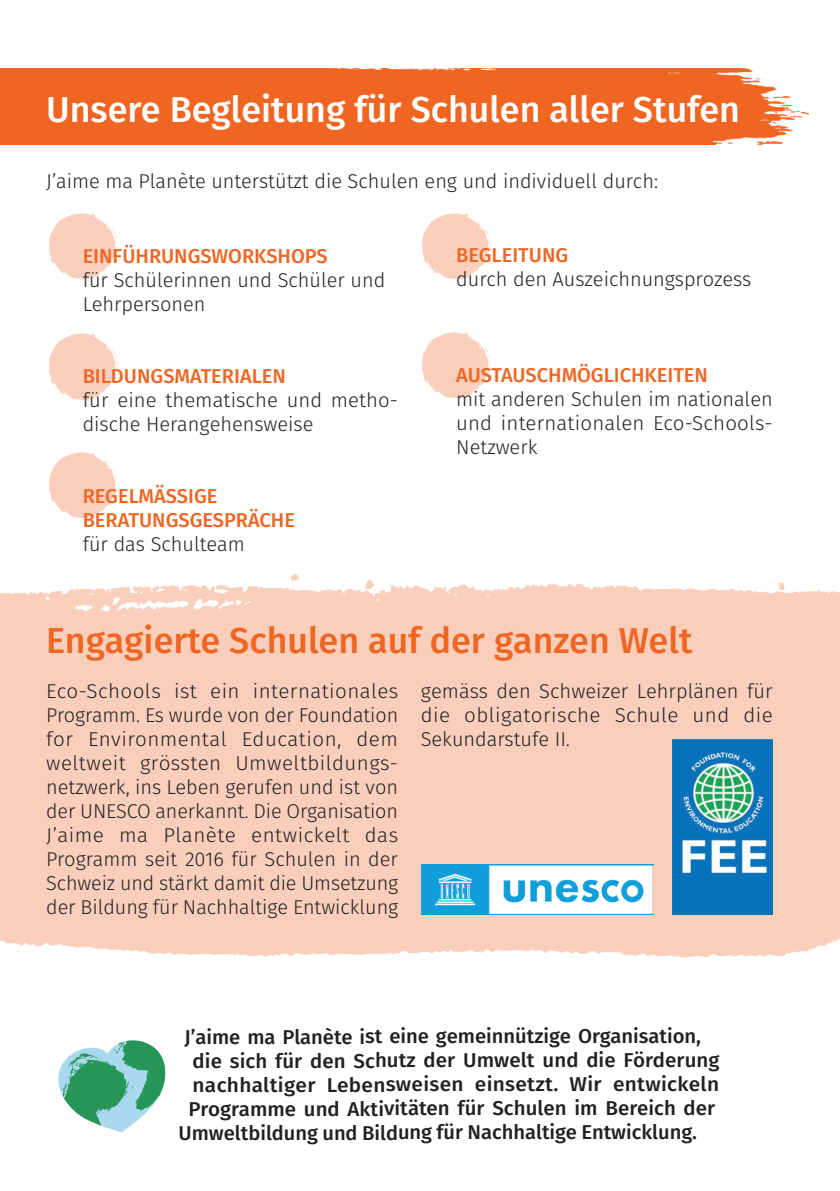
<style>
.page{position:relative;width:840px;height:1191px;background:#fff}
.page>*{position:absolute;margin:0;border:0;box-sizing:border-box;transform-origin:0 0}
.t1{font:500 36px "Fira Sans";color:#fff}
.t2{font:500 36px "Fira Sans";color:#ef6622}
.t3{font:300 20px/24px "Fira Sans";color:#231f20;text-align:justify}
.t4{font:500 20px "Fira Sans";letter-spacing:.005em;color:#231f20}
.t5{font:500 20px/24px "Fira Sans";color:#ef6622}
.t6{font:500 20px "Fira Sans";letter-spacing:.005em;color:#231f20;scale:1.04 1}
</style>
<div class="page">
<div style="left:0;top:574px;width:839px;height:383px;background:#f9cfbc"></div>
<div style="left:0;top:68px;width:807px;height:77px;background:#f16522"></div>
<img style="left:50px;top:213px;width:67px;height:66px">
<svg style="left:58px;top:1040px;width:108px;height:93px"></svg>
<img style="left:50px;top:334px;width:67px;height:65px">
<img style="left:50px;top:452px;width:67px;height:66px">
<img style="left:422px;top:213px;width:68px;height:66px">
<img style="left:422px;top:332px;width:68px;height:66px">
<img style="left:672px;top:739px;width:100px;height:175px">
<img style="left:421px;top:864px;width:232px;height:50px">
<h1 class="t1" style="left:46px;top:84px;width:694px">Unsere Begleitung für Schulen aller Stufen</h1>
<p class="t3" style="left:46px;top:169px;width:613px">J’aime ma Planète unterstützt die Schulen eng und individuell durch:</p>
<p class="t5" style="left:83px;top:244px;width:246px">EINFÜHRUNGSWORKSHOPS</p>
<p class="t3" style="left:83px;top:268px;width:304px">für Schülerinnen und Schüler und<br>Lehrpersonen</p>
<p class="t5" style="left:83px;top:364px;width:204px">BILDUNGSMATERIALEN</p>
<p class="t3" style="left:83px;top:388px;width:317px">für eine thematische und metho&shy;dische Herangehensweise</p>
<p class="t5" style="left:83px;top:484px;width:214px">REGELMÄSSIGE<br>BERATUNGSGESPRÄCHE</p>
<p class="t3" style="left:83px;top:532px;width:163px">für das Schulteam</p>
<p class="t5" style="left:456px;top:243px;width:113px">BEGLEITUNG</p>
<p class="t3" style="left:456px;top:267px;width:296px">durch den Auszeichnungsprozess</p>
<p class="t5" style="left:456px;top:363px;width:253px">AUSTAUSCHMÖGLICHKEITEN</p>
<p class="t3" style="left:456px;top:387px;width:318px">mit anderen Schulen im nationalen und internationalen Eco-Schools-Netzwerk</p>
<h1 class="t2" style="left:46px;top:615px;width:647px">Engagierte Schulen auf der ganzen Welt</h1>
<p class="t3" style="left:46px;top:679px;width:353px">Eco-Schools ist ein internationales Programm. Es wurde von der Foundation for Environmental Education, dem weltweit grössten Umweltbildungs&shy;netzwerk, ins Leben gerufen und ist von der UNESCO anerkannt. Die Organisation J’aime ma Planète entwickelt das Programm seit 2016 für Schulen in der Schweiz und stärkt damit die Umsetzung der Bildung für Nachhaltige Entwicklung</p>
<p class="t3" style="left:420px;top:679px;width:353px">gemäss den Schweizer Lehrplänen für die obligatorische Schule und die Sekundarstufe II.</p>
<p class="t4" style="left:184px;top:1022px;width:517px">J’aime ma Planète ist eine gemeinnützige Organisation,</p>
<p class="t4" style="left:192px;top:1046px;width:528px">die sich für den Schutz der Umwelt und die Förderung</p>
<p class="t6" style="left:192px;top:1070px;width:507px">nachhaltiger Lebensweisen einsetzt. Wir entwickeln</p>
<p class="t4" style="left:188px;top:1094px;width:528px">Programme und Aktivitäten für Schulen im Bereich der</p>
<p class="t4" style="left:178px;top:1118px;width:519px">Umweltbildung und Bildung für Nachhaltige Entwicklung.</p>
</div>
